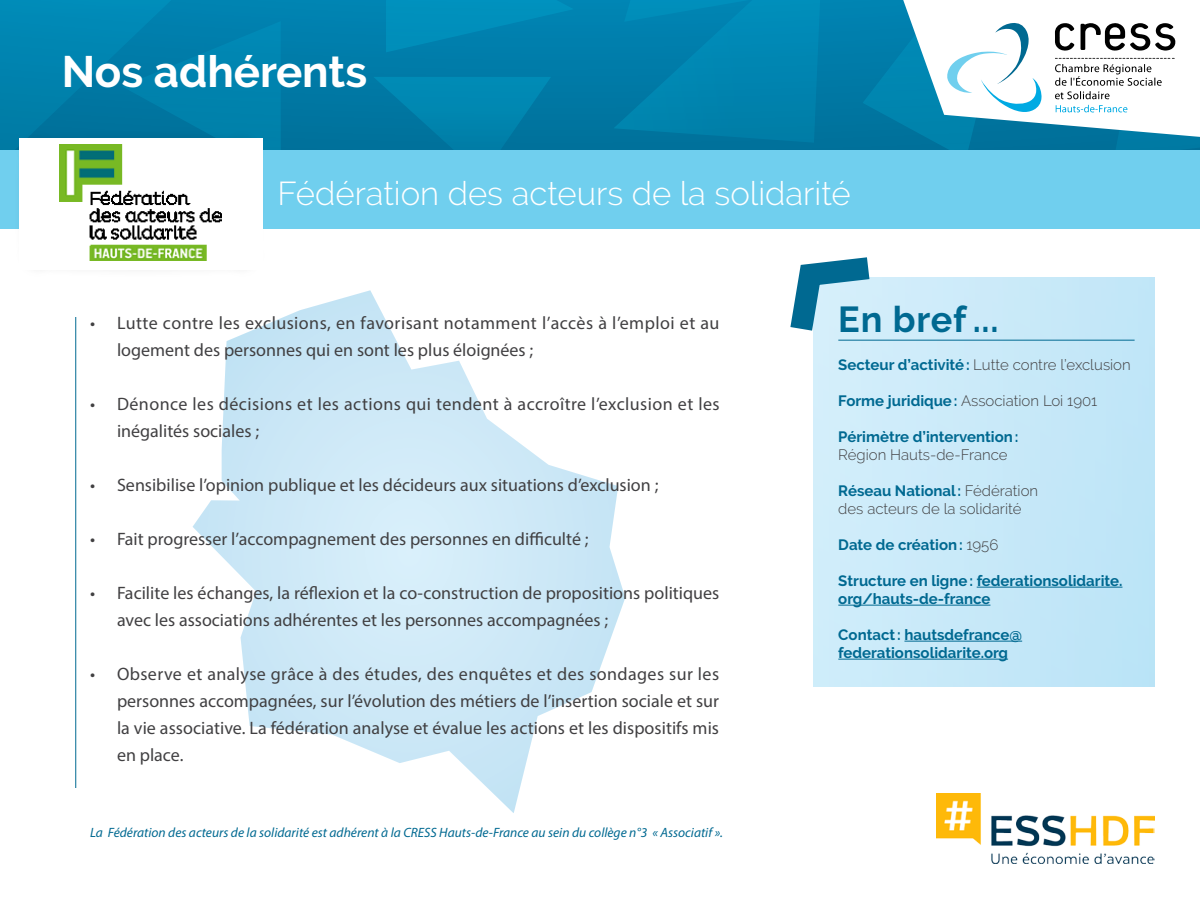
<style>
.page{position:relative;width:1200px;height:900px;background:#fff}
.page>*{position:absolute;margin:0;border:0;box-sizing:border-box;transform-origin:0 0}
.t1{font:700 43.95px "Raleway";color:#fff}
.t2{font:700 36px "Raleway";letter-spacing:.015em;color:#006991}
.t3{font:300 33px "Raleway";color:#fff}
.t4{font:18px/27px "Myriad Pro";color:#414042}
.t5{font:18px/27px "Myriad Pro";letter-spacing:.02em;color:#414042}
.t6{font:18px/27px "Myriad Pro";letter-spacing:.025em;color:#414042}
.t7{font:700 15px/18px "Raleway";color:#006991}
.t8{font:300 15px/18px "Raleway";color:#414042}
.t9{font:italic 13.5px "Myriad Pro";color:#006991}
.s1{font-weight:700;color:#006991}
.s2{font-weight:300;color:#414042}
</style>
<div class="page">
<svg style="left:193px;top:290px;width:432px;height:523px"></svg>
<div style="left:814px;top:278px;width:341px;height:409px;background:#c8e9f8"></div>
<div style="left:0;top:150px;width:1200px;height:78px;background:#70cfee"></div>
<hr style="left:838px;top:340px;width:297px;height:1px;background:#006991">
<svg style="left:790px;top:257px;width:103px;height:97px"></svg>
<hr style="left:75px;top:317px;width:1px;height:471px;background:#006991">
<hr style="left:977px;top:587px;width:145px;height:1px;background:#006991">
<hr style="left:838px;top:605px;width:152px;height:1px;background:#006991">
<hr style="left:904px;top:641px;width:118px;height:1px;background:#006991">
<hr style="left:838px;top:659px;width:170px;height:1px;background:#006991">
<div style="left:0;top:0;width:1200px;height:150px;background:linear-gradient(to bottom,#0085b4,#00709a)"></div>
<svg style="left:386px;top:0;width:188px;height:52px;background:#0089b6"></svg>
<svg style="left:614px;top:0;width:216px;height:143px;background:#0082ae"></svg>
<svg style="left:0;top:0;width:281px;height:150px;background:#0081ad"></svg>
<svg style="left:373px;top:77px;width:178px;height:73px;background:#007fa9"></svg>
<svg style="left:863px;top:0;width:337px;height:150px"></svg>
<div style="left:10px;top:129px;width:261px;height:48px;background:#000;opacity:.45"></div>
<div style="left:13px;top:126px;width:49px;height:156px;background:#000;opacity:.45"></div>
<div style="left:217px;top:126px;width:50px;height:156px;background:#000;opacity:.45"></div>
<div style="left:19px;top:138px;width:243px;height:132px;background:#fff"></div>
<img style="left:60px;top:144px;width:162px;height:117px">
<img style="left:936px;top:794px;width:219px;height:70px">
<h1 class="t1" style="left:62px;top:46px;width:307px">Nos adhérents</h1>
<h3 class="t3" style="left:278px;top:174px;width:575px">Fédération des acteurs de la solidarité</h3>
<p class="t5" style="left:117px;top:309px;width:604px;text-indent:-27px">• Lutte contre les exclusions, en favorisant notamment l’accès à l’emploi et au logement des personnes qui en sont les plus éloignées ;</p>
<p class="t6" style="left:117px;top:390px;width:604px;text-indent:-27px">• Dénonce les décisions et les actions qui tendent à accroître l’exclusion et les inégalités sociales ;</p>
<p class="t4" style="left:90px;top:471px;width:570px">• Sensibilise l’opinion publique et les décideurs aux situations d’exclusion ;</p>
<p class="t4" style="left:90px;top:525px;width:500px">• Fait progresser l’accompagnement des personnes en difficulté ;</p>
<p class="t4" style="left:117px;top:579px;width:604px;text-indent:-27px">• Facilite les échanges, la réflexion et la co-construction de propositions politiques avec les associations adhérentes et les personnes accompagnées ;</p>
<p class="t4" style="left:117px;top:660px;width:604px;text-align:justify;text-indent:-27px">• Observe et analyse grâce à des études, des enquêtes et des sondages sur les personnes accompagnées, sur l’évolution des métiers de l’insertion sociale et sur la vie associative. La fédération analyse et évalue les actions et les dispositifs mis en place.</p>
<p class="t9" style="left:90px;top:824px;width:635px">La Fédération des acteurs de la solidarité est adhérent à la CRESS Hauts-de-France au sein du collège n°3 « Associatif ».</p>
<h2 class="t2" style="left:838px;top:299px;width:162px">En bref...</h2>
<p class="t8" style="left:838px;top:356px;width:294px"><span class="s1">Secteur d’activité:</span> Lutte contre l’exclusion</p>
<p class="t8" style="left:838px;top:392px;width:261px"><span class="s1">Forme juridique:</span> Association Loi 1901</p>
<p class="t7" style="left:838px;top:428px;width:182px">Périmètre d’intervention:</p>
<p class="t8" style="left:838px;top:446px;width:171px">Région Hauts-de-France</p>
<p class="t8" style="left:838px;top:482px;width:201px"><span class="s1">Réseau National:</span> Fédération des acteurs de la solidarité</p>
<p class="t7" style="left:838px;top:536px;width:162px">Date de création: <span class="s2">1956</span></p>
<p class="t7" style="left:838px;top:572px;width:286px">Structure en ligne: federationsolidarite. org/hauts-de-france</p>
<p class="t7" style="left:838px;top:626px;width:185px">Contact: hautsdefrance@ federationsolidarite.org</p>
</div>
